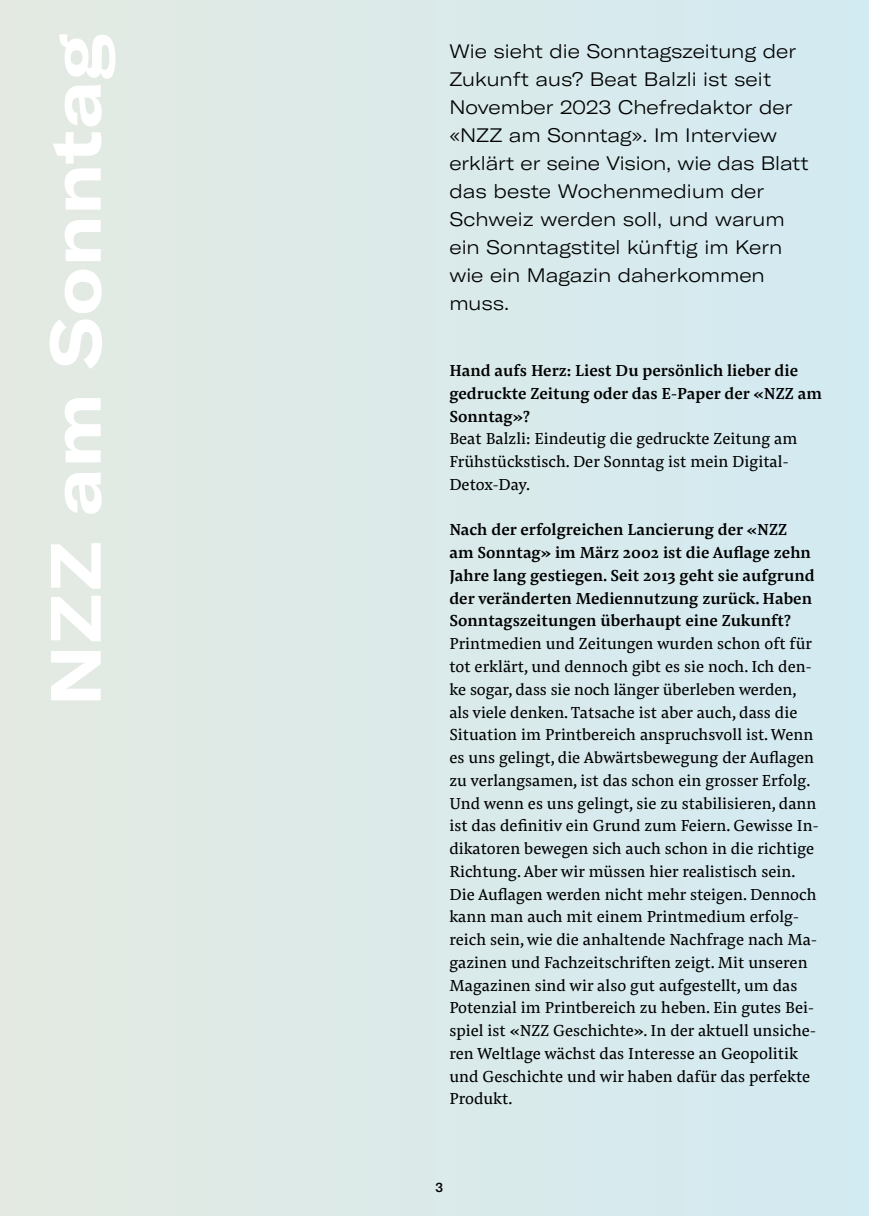
<style>
.page{position:relative;width:869px;height:1216px;background:#fff}
.page>*{position:absolute;margin:0;border:0;box-sizing:border-box;transform-origin:0 0}
.t1{font:700 expanded 70px "GT America";letter-spacing:.02em;color:#fff}
.t2{font:300 expanded 19.25px/28px "GT America";color:#000}
.t3{font:16.62px/22.8px "Pensum Pro";color:#000}
.t4{font:500 16.62px/22.8px "Pensum Pro";color:#000}
.t5{font:500 13.12px "GT America";color:#000}
</style>
<div class="page">
<div style="left:0;top:0;width:868px;height:1215px;background:#dbeae9"></div>
<h1 class="t1" style="left:32px;top:705px;width:673px;rotate:-90deg">NZZ am Sonntag</h1>
<p class="t2" style="left:449px;top:37px;width:360px">Wie sieht die Sonntagszeitung der<br>Zukunft aus? Beat Balzli ist seit<br>November 2023 Chefredaktor der «NZZ am Sonntag». Im Interview erklärt er seine Vision, wie das Blatt das beste Wochenmedium der<br>Schweiz werden soll, und warum ein Sonntagstitel künftig im Kern wie ein Magazin daherkommen muss.</p>
<p class="t4" style="left:449px;top:359px;width:374px">Hand aufs Herz: Liest Du persönlich lieber die gedruckte Zeitung oder das E-Paper der «NZZ am<br>Sonntag»?</p>
<p class="t3" style="left:449px;top:427px;width:349px">Beat Balzli: Eindeutig die gedruckte Zeitung am<br>Frühstückstisch. Der Sonntag ist mein Digital-<br>Detox-Day.</p>
<p class="t4" style="left:449px;top:518px;width:366px">Nach der erfolgreichen Lancierung der «NZZ am Sonntag» im März 2002 ist die Auflage zehn Jahre lang gestiegen. Seit 2013 geht sie aufgrund der veränderten Mediennutzung zurück. Haben Sonntagszeitungen überhaupt eine Zukunft?</p>
<p class="t3" style="left:449px;top:632px;width:371px">Printmedien und Zeitungen wurden schon oft für tot erklärt, und dennoch gibt es sie noch. Ich den&shy;ke sogar, dass sie noch länger überleben werden, als viele denken. Tatsache ist aber auch, dass die Situation im Printbereich anspruchsvoll ist. Wenn es uns gelingt, die Abwärtsbewegung der Auflagen zu verlangsamen, ist das schon ein grosser Erfolg.<br>Und wenn es uns gelingt, sie zu stabilisieren, dann ist das definitiv ein Grund zum Feiern. Gewisse In&shy;dikatoren bewegen sich auch schon in die richtige Richtung. Aber wir müssen hier realistisch sein.<br>Die Auflagen werden nicht mehr steigen. Dennoch kann man auch mit einem Printmedium erfolg&shy;reich sein, wie die anhaltende Nachfrage nach Ma&shy;gazinen und Fachzeitschriften zeigt. Mit unseren Magazinen sind wir also gut aufgestellt, um das Potenzial im Printbereich zu heben. Ein gutes Bei&shy;spiel ist «NZZ Geschichte». In der aktuell unsiche&shy;ren Weltlage wächst das Interesse an Geopolitik und Geschichte und wir haben dafür das perfekte Produkt.</p>
<p class="t5" style="left:435px;top:1179px;width:9px">3</p>
</div>
